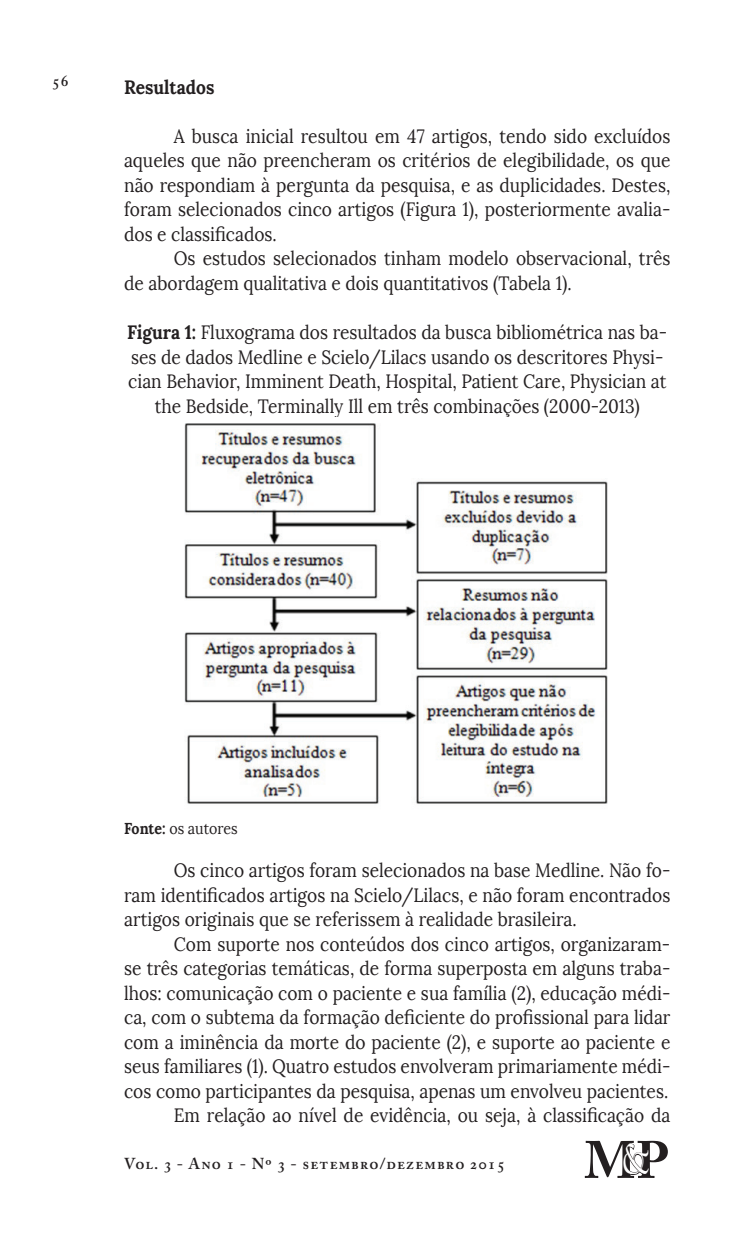
<style>
.page{position:relative;width:745px;height:1241px;background:#fff}
.page>*{position:absolute;margin:0;border:0;box-sizing:border-box;transform-origin:0 0}
.t1{font:700 51.98px "Adobe Caslon Pro";color:#231f20}
.t2{font:19.25px/24.5px "Lora";color:#231f20;text-align:justify;scale:.9 1}
.t3{font:700 19.25px "Lora";color:#231f20;scale:.9 1}
.t4{font:600 15.75px "Adobe Caslon Pro";letter-spacing:.07em;color:#231f20}
.t5{font:15.75px "Lora";color:#231f20;scale:.9 1}
.s1{font-weight:700}
.s2{font-family:"Californian FB";font-weight:400;font-size:46.38px;color:#fff}
</style>
<div class="page">
<svg style="left:623px;top:1143px;width:26px;height:31px"></svg>
<img style="left:184px;top:423px;width:424px;height:381px">
<p class="t4" style="left:52px;top:71px;width:18px">56</p>
<p class="t3" style="left:124px;top:74px;width:102px">Resultados</p>
<p class="t2" style="left:124px;top:124px;width:608px;text-indent:50px">A busca inicial resultou em 47 artigos, tendo sido excluídos aqueles que não preencheram os critérios de elegibilidade, os que não respondiam à pergunta da pesquisa, e as duplicidades. Destes, foram selecionados cinco artigos (Figura 1), posteriormente avalia&shy;dos e classificados.</p>
<p class="t2" style="left:124px;top:247px;width:608px;text-indent:50px">Os estudos selecionados tinham modelo observacional, três de abordagem qualitativa e dois quantitativos (Tabela 1).</p>
<p class="t2" style="left:127px;top:320px;width:601px;text-align:center"><span class="s1">Figura 1:</span> Fluxograma dos resultados da busca bibliométrica nas ba&shy;ses de dados Medline e Scielo/Lilacs usando os descritores Physi&shy;cian Behavior, Imminent Death, Hospital, Patient Care, Physician at the Bedside, Terminally Ill em três combinações (2000-2013)</p>
<p class="t5" style="left:124px;top:819px;width:128px"><span class="s1">Fonte:</span> os autores</p>
<p class="t2" style="left:124px;top:858px;width:608px;text-indent:50px">Os cinco artigos foram selecionados na base Medline. Não fo&shy;ram identificados artigos na Scielo/Lilacs, e não foram encontrados artigos originais que se referissem à realidade brasileira.</p>
<p class="t2" style="left:124px;top:931px;width:608px;text-align:right">Com suporte nos conteúdos dos cinco artigos, organizaram-<br>se três categorias temáticas, de forma superposta em alguns traba&shy;lhos: comunicação com o paciente e sua família (2), educação médi&shy;ca, com o subtema da formação deficiente do profissional para lidar com a iminência da morte do paciente (2), e suporte ao paciente e seus familiares (1). Quatro estudos envolveram primariamente médi&shy;cos como participantes da pesquisa, apenas um envolveu pacientes.<br>Em relação ao nível de evidência, ou seja, à classificação da</p>
<p class="t4" style="left:124px;top:1154px;width:382px">Vol. 3 - Ano 1 - Nº 3 - setembro/dezembro 2015</p>
<h1 class="t1" style="left:584px;top:1129px;width:86px">M P<span class="s2">&amp;</span></h1>
</div>
